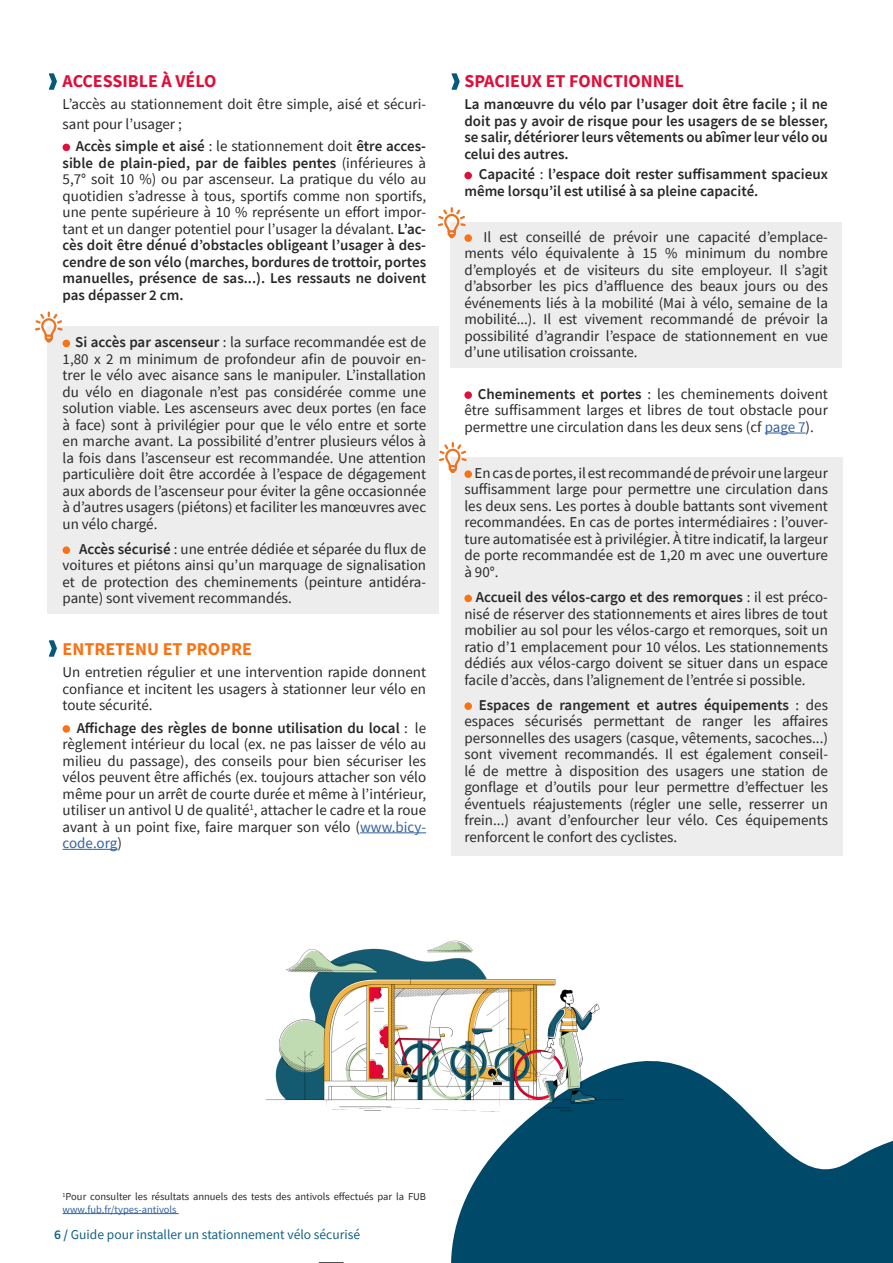
<style>
.page{position:relative;width:893px;height:1263px;background:#fff}
.page>*{position:absolute;margin:0;border:0;box-sizing:border-box;transform-origin:0 0}
.t1{font:700 18px "Source Sans Pro";color:#e00f3a}
.t2{font:700 18px "Source Sans Pro";color:#fb7212}
.t3{font:15px/16.5px "Source Sans Pro";color:#282827;text-align:justify}
.t4{font:600 15px/16.5px "Source Sans Pro";color:#282827;text-align:justify}
.t5{font:13.5px "Source Sans Pro";color:#126184}
.t6{font:10.5px/12.6px "Source Sans Pro";color:#282827}
.s1{font-weight:400}
.s2{font-weight:600}
.s3{color:#3361a0}
</style>
<div class="page">
<svg style="left:343px;top:1061px;width:550px;height:202px;fill:#004968"></svg>
<img style="left:265px;top:940px;width:382px;height:190px">
<div style="left:452px;top:457px;width:391px;height:399px;background:#ededed"></div>
<div style="left:450px;top:222px;width:392px;height:146px;background:#ededed"></div>
<svg style="left:319px;top:1262px;width:24px;height:1px"></svg>
<div style="left:47px;top:326px;width:392px;height:288px;background:#ededed"></div>
<hr style="left:360px;top:832px;width:66px;height:1px;background:#3361a0">
<hr style="left:63px;top:849px;width:55px;height:1px;background:#3361a0">
<div style="left:63px;top:144px;width:7px;height:7px;background:#e00f3a;border-radius:50%"></div>
<div style="left:63px;top:340px;width:7px;height:7px;background:#fb7212;border-radius:50%"></div>
<div style="left:63px;top:546px;width:7px;height:8px;background:#fb7212;border-radius:50%"></div>
<div style="left:63px;top:725px;width:7px;height:8px;background:#fb7212;border-radius:50%"></div>
<hr style="left:765px;top:433px;width:41px;height:1px;background:#3361a0">
<div style="left:464px;top:172px;width:8px;height:7px;background:#e00f3a;border-radius:50%"></div>
<div style="left:464px;top:234px;width:8px;height:8px;background:#fb7212;border-radius:50%"></div>
<div style="left:464px;top:391px;width:8px;height:8px;background:#e00f3a;border-radius:50%"></div>
<div style="left:464px;top:470px;width:8px;height:8px;background:#fb7212;border-radius:50%"></div>
<div style="left:464px;top:595px;width:8px;height:7px;background:#fb7212;border-radius:50%"></div>
<div style="left:464px;top:702px;width:8px;height:8px;background:#fb7212;border-radius:50%"></div>
<svg style="left:49px;top:73px;width:8px;height:17px"></svg>
<svg style="left:49px;top:640px;width:8px;height:17px"></svg>
<hr style="left:63px;top:1213px;width:116px;height:1px;background:#3361a0">
<svg style="left:452px;top:73px;width:8px;height:17px"></svg>
<svg style="left:35px;top:311px;width:29px;height:33px"></svg>
<svg style="left:438px;top:207px;width:29px;height:32px"></svg>
<svg style="left:439px;top:442px;width:29px;height:32px"></svg>
<p class="t1" style="left:63px;top:69px;width:155px">ACCESSIBLE À VÉLO</p>
<p class="t3" style="left:63px;top:94px;width:365px;line-height:19.8px">L’accès au stationnement doit être simple, aisé et sécuri&shy;sant pour l’usager ;</p>
<p class="t4" style="left:63px;top:138px;width:365px;text-indent:13px">Accès simple et aisé <span class="s1">: le stationnement doit</span> être acces&shy;sible de plain-pied, par de faibles pentes <span class="s1">(inférieures à 5,7° soit 10 %) ou par ascenseur. La pratique du vélo au quotidien s’adresse à tous, sportifs comme non sportifs, une pente supérieure à 10 % représente un effort impor&shy;tant et un danger potentiel pour l’usager la dévalant.</span> L’ac&shy;cès doit être dénué d’obstacles obligeant l’usager à des&shy;cendre de son vélo (marches, bordures de trottoir, portes manuelles, présence de sas...). Les ressauts ne doivent pas dépasser 2 cm.</p>
<p class="t3" style="left:63px;top:334px;width:365px;text-indent:13px"><span class="s2">Si accès par ascenseur</span> : la surface recommandée est de 1,80 x 2 m minimum de profondeur afin de pouvoir en&shy;trer le vélo avec aisance sans le manipuler. L’installation du vélo en diagonale n’est pas considérée comme une solution viable. Les ascenseurs avec deux portes (en face à face) sont à privilégier pour que le vélo entre et sorte en marche avant. La possibilité d’entrer plusieurs vélos à la fois dans l’ascenseur est recommandée. Une attention particulière doit être accordée à l’espace de dégagement aux abords de l’ascenseur pour éviter la gêne occasionnée à d’autres usagers (piétons) et faciliter les manœuvres avec un vélo chargé.</p>
<p class="t3" style="left:63px;top:541px;width:365px;text-indent:17px"><span class="s2">Accès sécurisé</span> : une entrée dédiée et séparée du flux de voitures et piétons ainsi qu’un marquage de signalisation et de protection des cheminements (peinture antidéra&shy;pante) sont vivement recommandés.</p>
<p class="t2" style="left:63px;top:637px;width:191px">ENTRETENU ET PROPRE</p>
<p class="t3" style="left:63px;top:664px;width:365px">Un entretien régulier et une intervention rapide donnent confiance et incitent les usagers à stationner leur vélo en toute sécurité.</p>
<p class="t3" style="left:63px;top:719px;width:365px;text-indent:14px"><span class="s2">Affichage des règles de bonne utilisation du local</span> : le règlement intérieur du local (ex. ne pas laisser de vélo au milieu du passage), des conseils pour bien sécuriser les vélos peuvent être affichés (ex. toujours attacher son vélo même pour un arrêt de courte durée et même à l’intérieur, utiliser un antivol U de qualité<sup>1</sup>, attacher le cadre et la roue avant à un point fixe, faire marquer son vélo (<span class="s3">www.bicy&shy;code.org</span>)</p>
<p class="t1" style="left:464px;top:69px;width:221px">SPACIEUX ET FONCTIONNEL</p>
<p class="t4" style="left:464px;top:96px;width:365px">La manœuvre du vélo par l’usager doit être facile ; il ne doit pas y avoir de risque pour les usagers de se blesser, se salir, détériorer leurs vêtements ou abîmer leur vélo ou celui des autres.</p>
<p class="t4" style="left:464px;top:166px;width:365px;text-indent:14px">Capacité <span class="s1">:</span> l’espace doit rester suffisamment spacieux même lorsqu’il est utilisé à sa pleine capacité.</p>
<p class="t3" style="left:464px;top:229px;width:365px;text-indent:19px">Il est conseillé de prévoir une capacité d’emplace&shy;ments vélo équivalente à 15 % minimum du nombre d’employés et de visiteurs du site employeur. Il s’agit d’absorber les pics d’affluence des beaux jours ou des événements liés à la mobilité (Mai à vélo, semaine de la mobilité...). Il est vivement recommandé de prévoir la possibilité d’agrandir l’espace de stationnement en vue d’une utilisation croissante.</p>
<p class="t3" style="left:464px;top:386px;width:365px;text-indent:13px"><span class="s2">Cheminements et portes</span> : les cheminements doivent être suffisamment larges et libres de tout obstacle pour permettre une circulation dans les deux sens (cf <span class="s3">page 7</span>).</p>
<p class="t3" style="left:464px;top:465px;width:365px;text-indent:10px">En cas de portes, il est recommandé de prévoir une largeur suffisamment large pour permettre une circulation dans les deux sens. Les portes à double battants sont vivement recommandées. En cas de portes intermédiaires : l’ouver&shy;ture automatisée est à privilégier. À titre indicatif, la largeur de porte recommandée est de 1,20 m avec une ouverture à 90°.</p>
<p class="t3" style="left:464px;top:589px;width:365px;text-indent:11px"><span class="s2">Accueil des vélos-cargo et des remorques</span> : il est préco&shy;nisé de réserver des stationnements et aires libres de tout mobilier au sol pour les vélos-cargo et remorques, soit un ratio d’1 emplacement pour 10 vélos. Les stationnements dédiés aux vélos-cargo doivent se situer dans un espace facile d’accès, dans l’alignement de l’entrée si possible.</p>
<p class="t3" style="left:464px;top:697px;width:365px;text-indent:14px"><span class="s2">Espaces de rangement et autres équipements</span> : des espaces sécurisés permettant de ranger les affaires personnelles des usagers (casque, vêtements, sacoches...) sont vivement recommandés. Il est également conseil&shy;lé de mettre à disposition des usagers une station de gonflage et d’outils pour leur permettre d’effectuer les éventuels réajustements (régler une selle, resserrer un frein...) avant d’enfourcher leur vélo. Ces équipements renforcent le confort des cyclistes.</p>
<p class="t6" style="left:63px;top:1190px;width:365px"><sup>1</sup>Pour consulter les résultats annuels des tests des antivols effectués par la FUB <span class="s3">www.fub.fr/types-antivols</span></p>
<p class="t5" style="left:54px;top:1226px;width:308px"><span class="s2">6 /</span> Guide pour installer un stationnement vélo sécurisé</p>
</div>
